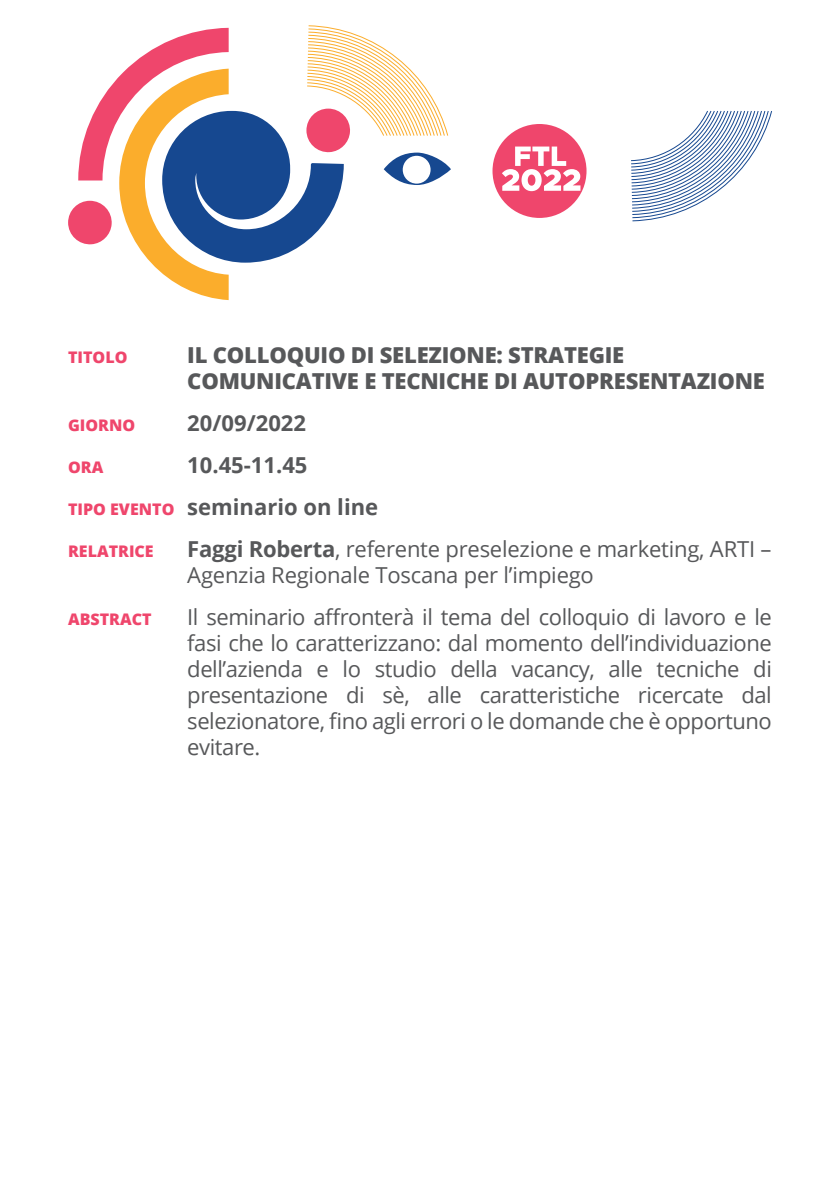
<style>
.page{position:relative;width:840px;height:1191px;background:#fff}
.page>*{position:absolute;margin:0;border:0;box-sizing:border-box;transform-origin:0 0}
.t1{font:22px/26px "Open Sans";letter-spacing:-.01em;color:#57585a}
.t2{font:800 22px "Open Sans";letter-spacing:-.01em;color:#57585a}
.t3{font:700 22px "Open Sans";color:#57585a}
.t4{font:800 16px "Open Sans";color:#ef466c}
.s1{font-weight:800;font-size:16px;color:#ef466c}
.s2{font-weight:700}
</style>
<div class="page">
<div style="left:492px;top:124px;width:94px;height:94px;background:#ef466c;border-radius:50%"></div>
<svg style="left:502px;top:146px;width:78px;height:45px"></svg>
<svg style="left:631px;top:110px;width:140px;height:111px"></svg>
<svg style="left:68px;top:25px;width:380px;height:275px"></svg>
<svg style="left:383px;top:153px;width:67px;height:32px"></svg>
<div style="left:402px;top:156px;width:28px;height:28px;background:#fff;border-radius:50%"></div>
<p class="t4" style="left:68px;top:345px;width:61px">TITOLO</p>
<p class="t2" style="left:187px;top:338px;width:438px">IL COLLOQUIO DI SELEZIONE: STRATEGIE</p>
<p class="t2" style="left:187px;top:364px;width:579px">COMUNICATIVE E TECNICHE DI AUTOPRESENTAZIONE</p>
<p class="t4" style="left:68px;top:413px;width:69px">GIORNO</p>
<p class="t3" style="left:187px;top:407px;width:120px">20/09/2022</p>
<p class="t4" style="left:68px;top:455px;width:37px">ORA</p>
<p class="t3" style="left:187px;top:449px;width:122px">10.45-11.45</p>
<p class="t3" style="left:68px;top:491px;width:311px"><span class="s1">TIPO EVENTO</span> seminario on line</p>
<p class="t4" style="left:68px;top:539px;width:87px">RELATRICE</p>
<p class="t1" style="left:187px;top:535px;width:585px"><span class="s2">Faggi Roberta</span>, referente preselezione e marketing, ARTI –<br>Agenzia Regionale Toscana per l’impiego</p>
<p class="t4" style="left:68px;top:607px;width:85px">ABSTRACT</p>
<p class="t1" style="left:187px;top:603px;width:585px;text-align:justify">Il seminario affronterà il tema del colloquio di lavoro e le fasi che lo caratterizzano: dal momento dell’individuazione dell’azienda e lo studio della vacancy, alle tecniche di presentazione di sè, alle caratteristiche ricercate dal selezionatore, fino agli errori o le domande che è opportuno evitare.</p>
</div>
